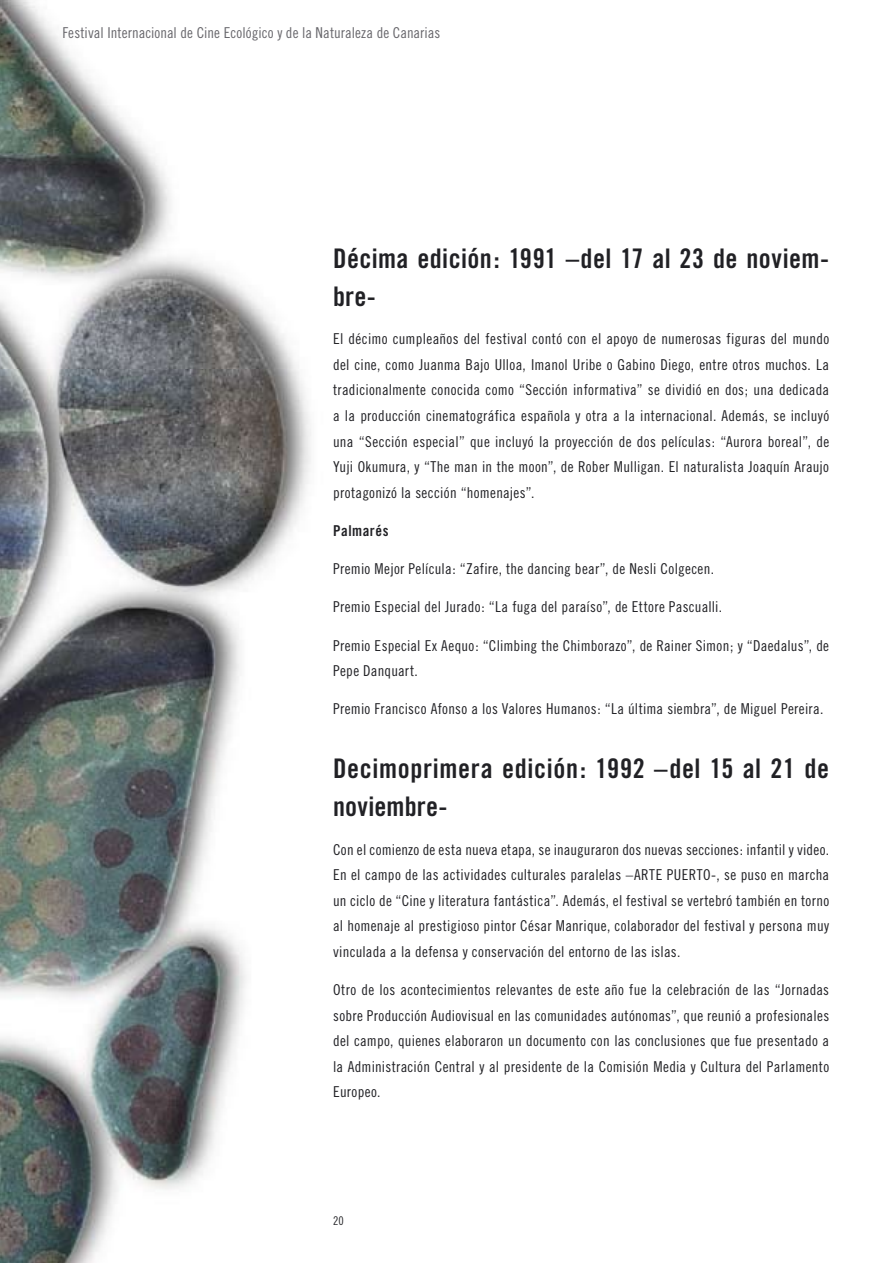
<style>
.page{position:relative;width:893px;height:1263px;background:#fff}
.page>*{position:absolute;margin:0;border:0;box-sizing:border-box;transform-origin:0 0}
.t1{font:27px/38.2px "Trade Gothic Bold Cond Twenty";letter-spacing:.02em;color:#212125}
.t2{font:15px/25.5px "Trade Gothic Cond Eighteen";letter-spacing:.02em;color:#212125;text-align:justify}
.t3{font:15px "Trade Gothic Cond Eighteen";letter-spacing:.005em;color:#68676c}
.t4{font:15px "Trade Gothic Bold Cond Twenty";letter-spacing:.04em;color:#212125}
.t5{font:12px "Trade Gothic Cond Eighteen";color:#212125}
</style>
<div class="page">
<img style="left:0;top:369px;width:311px;height:894px">
<img style="left:0;top:0;width:297px;height:369px">
<p class="t3" style="left:62px;top:24px;width:379px">Festival Internacional de Cine Ecológico y de la Naturaleza de Canarias</p>
<h1 class="t1" style="left:333px;top:239px;width:498px">Décima edición: 1991 –del 17 al 23 de noviem&shy;bre-</h1>
<p class="t2" style="left:333px;top:326px;width:498px">El décimo cumpleaños del festival contó con el apoyo de numerosas figuras del mundo del cine, como Juanma Bajo Ulloa, Imanol Uribe o Gabino Diego, entre otros muchos. La tradicionalmente conocida como “Sección informativa” se dividió en dos; una dedicada a la producción cinematográfica española y otra a la internacional. Además, se incluyó una “Sección especial” que incluyó la proyección de dos películas: “Aurora boreal”, de Yuji Okumura, y “The man in the moon”, de Rober Mulligan. El naturalista Joaquín Araujo protagonizó la sección “homenajes”.</p>
<p class="t4" style="left:333px;top:521px;width:57px">Palmarés</p>
<p class="t2" style="left:333px;top:556px;width:382px">Premio Mejor Película: “Zafire, the dancing bear”, de Nesli Colgecen.</p>
<p class="t2" style="left:333px;top:594px;width:391px">Premio Especial del Jurado: “La fuga del paraíso”, de Ettore Pascualli.</p>
<p class="t2" style="left:333px;top:632px;width:498px">Premio Especial Ex Aequo: “Climbing the Chimborazo”, de Rainer Simon; y “Daedalus”, de<br>Pepe Danquart.</p>
<p class="t2" style="left:333px;top:696px;width:492px">Premio Francisco Afonso a los Valores Humanos: “La última siembra”, de Miguel Pereira.</p>
<h1 class="t1" style="left:333px;top:749px;width:497px">Decimoprimera edición: 1992 –del 15 al 21 de noviembre-</h1>
<p class="t2" style="left:333px;top:836px;width:498px">Con el comienzo de esta nueva etapa, se inauguraron dos nuevas secciones: infantil y video.<br>En el campo de las actividades culturales paralelas –ARTE PUERTO-, se puso en marcha un ciclo de “Cine y literatura fantástica”. Además, el festival se vertebró también en torno al homenaje al prestigioso pintor César Manrique, colaborador del festival y persona muy vinculada a la defensa y conservación del entorno de las islas.</p>
<p class="t2" style="left:333px;top:977px;width:498px">Otro de los acontecimientos relevantes de este año fue la celebración de las “Jornadas sobre Producción Audiovisual en las comunidades autónomas”, que reunió a profesionales del campo, quienes elaboraron un documento con las conclusiones que fue presentado a la Administración Central y al presidente de la Comisión Media y Cultura del Parlamento Europeo.</p>
<p class="t5" style="left:333px;top:1213px;width:12px">20</p>
</div>
